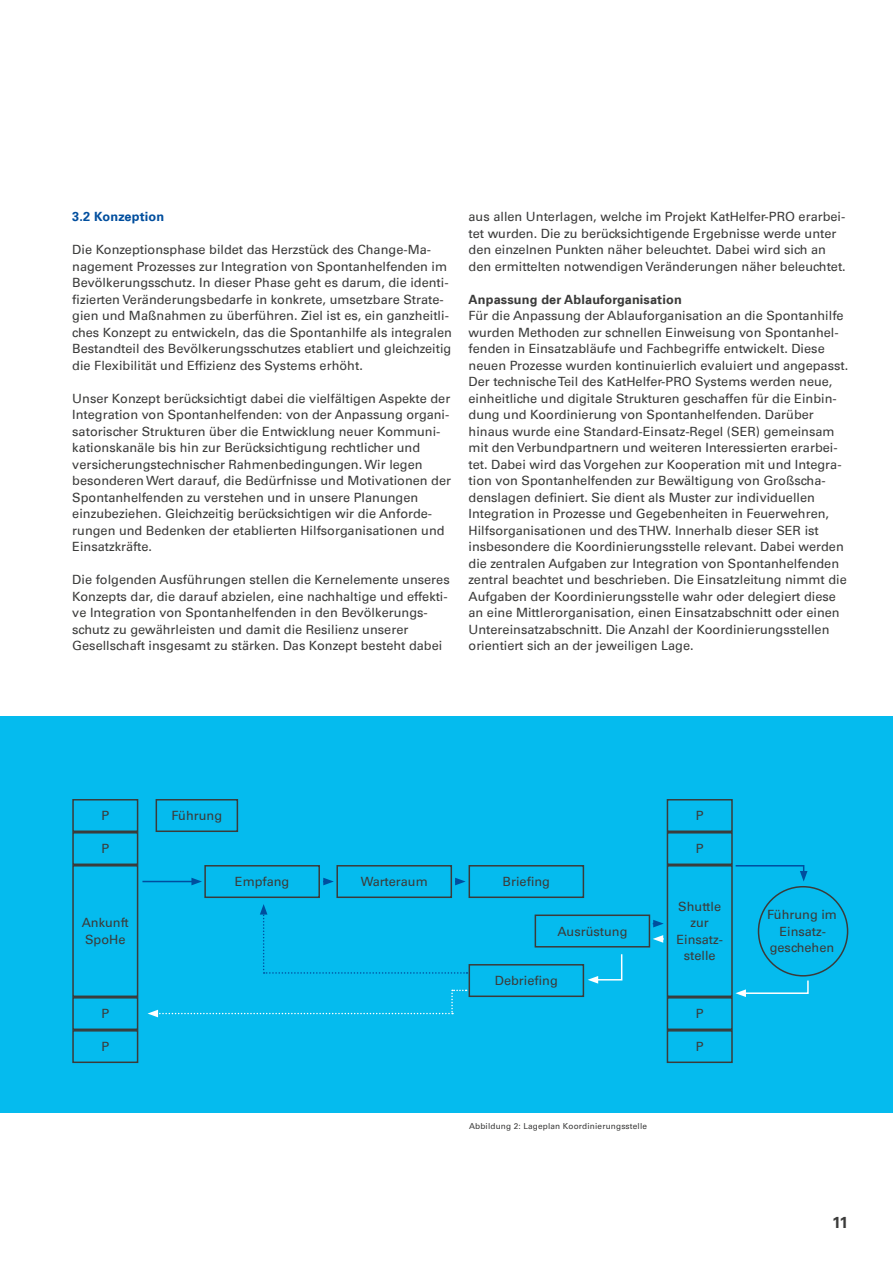
<style>
.page{position:relative;width:893px;height:1263px;background:#fff}
.page>*{position:absolute;margin:0;border:0;box-sizing:border-box;transform-origin:0 0}
.t1{font:15.75px "Universfor Uni S65 Bd";color:#3b3b3a}
.t2{font:12.75px/16.5px "Universfor Uni S55 Rm";color:#3b3b3a}
.t3{font:12.75px "Universfor Uni S65 Bd";letter-spacing:.01em;color:#3b3b3a}
.t4{font:12.75px "Universfor Uni S65 Bd";letter-spacing:.01em;color:#004e9e}
.t5{font:8.25px "Universfor Uni S55 Rm";letter-spacing:.02em;color:#3b3b3a}
</style>
<div class="page">
<div style="left:0;top:716px;width:893px;height:396px;background:#05bbee"></div>
<div style="left:72px;top:799px;width:66px;height:33px;border:2px solid #3b3b3a"></div>
<div style="left:667px;top:799px;width:66px;height:33px;border:2px solid #3b3b3a"></div>
<div style="left:156px;top:799px;width:82px;height:33px;border:2px solid #3b3b3a"></div>
<div style="left:204px;top:865px;width:116px;height:33px;border:2px solid #3b3b3a"></div>
<div style="left:336px;top:865px;width:116px;height:33px;border:2px solid #3b3b3a"></div>
<div style="left:469px;top:865px;width:115px;height:33px;border:2px solid #3b3b3a"></div>
<div style="left:469px;top:964px;width:115px;height:33px;border:2px solid #3b3b3a"></div>
<div style="left:535px;top:914px;width:115px;height:33px;border:2px solid #3b3b3a"></div>
<div style="left:72px;top:997px;width:66px;height:33px;border:2px solid #3b3b3a"></div>
<div style="left:667px;top:997px;width:66px;height:33px;border:2px solid #3b3b3a"></div>
<div style="left:72px;top:832px;width:66px;height:33px;border:2px solid #3b3b3a"></div>
<div style="left:667px;top:832px;width:66px;height:33px;border:2px solid #3b3b3a"></div>
<div style="left:72px;top:1030px;width:66px;height:33px;border:2px solid #3b3b3a"></div>
<div style="left:667px;top:1030px;width:66px;height:33px;border:2px solid #3b3b3a"></div>
<div style="left:72px;top:865px;width:66px;height:132px;border:2px solid #3b3b3a"></div>
<div style="left:667px;top:865px;width:66px;height:132px;border:2px solid #3b3b3a"></div>
<div style="left:758px;top:886px;width:90px;height:90px;border:2px solid #3b3b3a;border-radius:50%"></div>
<hr style="left:142px;top:881px;width:52px;height:1px;background:#004e9e">
<svg style="left:191px;top:878px;width:11px;height:7px"></svg>
<svg style="left:260px;top:904px;width:207px;height:70px"></svg>
<svg style="left:653px;top:920px;width:11px;height:7px"></svg>
<svg style="left:653px;top:935px;width:11px;height:8px"></svg>
<svg style="left:148px;top:990px;width:319px;height:27px"></svg>
<svg style="left:323px;top:878px;width:11px;height:7px"></svg>
<svg style="left:455px;top:878px;width:11px;height:7px"></svg>
<svg style="left:735px;top:865px;width:72px;height:16px"></svg>
<svg style="left:588px;top:954px;width:35px;height:29px"></svg>
<svg style="left:735px;top:980px;width:74px;height:17px"></svg>
<p class="t4" style="left:72px;top:208px;width:93px">3.2 Konzeption</p>
<p class="t2" style="left:72px;top:241px;width:381px">Die Konzeptionsphase bildet das Herzstück des Change-Ma&shy;nagement Prozesses zur Integration von Spontanhelfenden im Bevölkerungsschutz. In dieser Phase geht es darum, die identi&shy;fizierten Veränderungsbedarfe in konkrete, umsetzbare Strate&shy;gien und Maßnahmen zu überführen. Ziel ist es, ein ganzheitli&shy;ches Konzept zu entwickeln, das die Spontanhilfe als integralen Bestandteil des Bevölkerungsschutzes etabliert und gleichzeitig die Flexibilität und Effizienz des Systems erhöht.</p>
<p class="t2" style="left:72px;top:389px;width:380px">Unser Konzept berücksichtigt dabei die vielfältigen Aspekte der Integration von Spontanhelfenden: von der Anpassung organi&shy;satorischer Strukturen über die Entwicklung neuer Kommuni&shy;kationskanäle bis hin zur Berücksichtigung rechtlicher und versicherungstechnischer Rahmenbedingungen. Wir legen besonderen Wert darauf, die Bedürfnisse und Motivationen der Spontanhelfenden zu verstehen und in unsere Planungen einzubeziehen. Gleichzeitig berücksichtigen wir die Anforde&shy;rungen und Bedenken der etablierten Hilfsorganisationen und Einsatzkräfte.</p>
<p class="t2" style="left:72px;top:571px;width:379px">Die folgenden Ausführungen stellen die Kernelemente unseres Konzepts dar, die darauf abzielen, eine nachhaltige und effekti&shy;ve Integration von Spontanhelfenden in den Bevölkerungs&shy;schutz zu gewährleisten und damit die Resilienz unserer Gesellschaft insgesamt zu stärken. Das Konzept besteht dabei</p>
<p class="t2" style="left:469px;top:208px;width:379px">aus allen Unterlagen, welche im Projekt KatHelfer-PRO erarbei&shy;tet wurden. Die zu berücksichtigende Ergebnisse werde unter den einzelnen Punkten näher beleuchtet. Dabei wird sich an den ermittelten notwendigen Veränderungen näher beleuchtet.</p>
<p class="t3" style="left:469px;top:290px;width:215px">Anpassung der Ablauforganisation</p>
<p class="t2" style="left:469px;top:307px;width:381px">Für die Anpassung der Ablauforganisation an die Spontanhilfe wurden Methoden zur schnellen Einweisung von Spontanhel&shy;fenden in Einsatzabläufe und Fachbegriffe entwickelt. Diese neuen Prozesse wurden kontinuierlich evaluiert und angepasst.<br>Der technische Teil des KatHelfer-PRO Systems werden neue, einheitliche und digitale Strukturen geschaffen für die Einbin&shy;dung und Koordinierung von Spontanhelfenden. Darüber hinaus wurde eine Standard-Einsatz-Regel (SER) gemeinsam mit den Verbundpartnern und weiteren Interessierten erarbei&shy;tet. Dabei wird das Vorgehen zur Kooperation mit und Integra&shy;tion von Spontanhelfenden zur Bewältigung von Großscha&shy;denslagen definiert. Sie dient als Muster zur individuellen Integration in Prozesse und Gegebenheiten in Feuerwehren, Hilfsorganisationen und des THW. Innerhalb dieser SER ist insbesondere die Koordinierungsstelle relevant. Dabei werden die zentralen Aufgaben zur Integration von Spontanhelfenden zentral beachtet und beschrieben. Die Einsatzleitung nimmt die Aufgaben der Koordinierungsstelle wahr oder delegiert diese an eine Mittlerorganisation, einen Einsatzabschnitt oder einen Untereinsatzabschnitt. Die Anzahl der Koordinierungsstellen orientiert sich an der jeweiligen Lage.</p>
<p class="t2" style="left:101px;top:807px;width:9px">P</p>
<p class="t2" style="left:171px;top:807px;width:52px">Führung</p>
<p class="t2" style="left:696px;top:807px;width:9px">P</p>
<p class="t2" style="left:101px;top:840px;width:9px">P</p>
<p class="t2" style="left:696px;top:840px;width:9px">P</p>
<p class="t2" style="left:82px;top:914px;width:49px">Ankunft<br>SpoHe</p>
<p class="t2" style="left:235px;top:873px;width:56px">Empfang</p>
<p class="t2" style="left:361px;top:873px;width:68px">Warteraum</p>
<p class="t2" style="left:503px;top:873px;width:49px">Briefing</p>
<p class="t2" style="left:557px;top:922px;width:72px">Ausrüstung</p>
<p class="t2" style="left:495px;top:972px;width:65px">Debriefing</p>
<p class="t2" style="left:676px;top:897px;width:47px;text-align:center">Shuttle zur<br>Einsatz&shy;stelle</p>
<p class="t2" style="left:767px;top:906px;width:71px;text-align:center">Führung im<br>Einsatz&shy;geschehen</p>
<p class="t2" style="left:101px;top:1005px;width:9px">P</p>
<p class="t2" style="left:696px;top:1005px;width:9px">P</p>
<p class="t2" style="left:101px;top:1038px;width:9px">P</p>
<p class="t2" style="left:696px;top:1038px;width:9px">P</p>
<p class="t5" style="left:469px;top:1120px;width:180px">Abbildung 2: Lageplan Koordinierungsstelle</p>
<p class="t1" style="left:832px;top:1211px;width:18px">11</p>
</div>
